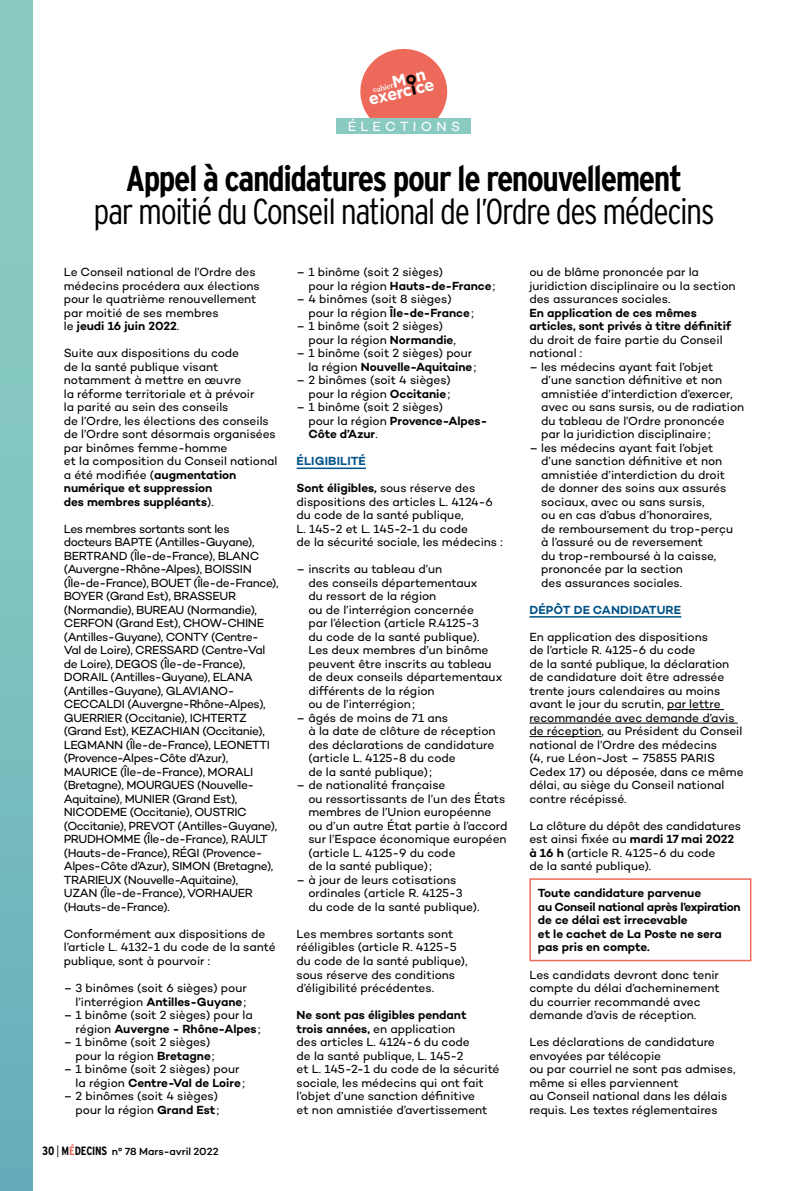
<style>
.page{position:relative;width:808px;height:1191px;background:#fff}
.page>*{position:absolute;margin:0;border:0;box-sizing:border-box;transform-origin:0 0}
.t1{font:300 condensed 36px "Interstate";letter-spacing:-.04em;color:#000}
.t2{font:700 condensed 36px "Interstate";letter-spacing:-.04em;color:#000}
.t3{font:700 16.65px "Gotham";color:#fff}
.t4{font:13.5px "Campton";letter-spacing:.32em;color:#fff}
.t5{font:12px/13.5px "Campton";letter-spacing:-.005em;color:#000}
.t6{font:12px/13.5px "Campton";letter-spacing:-.035em;color:#000}
.t7{font:600 12px/13.5px "Campton";letter-spacing:-.005em;color:#000}
.t8{font:600 12px "Campton";letter-spacing:.01em;color:#005287}
.t9{font:500 10.5px "Campton";color:#000}
.t10{font:700 8.7px "Garamond";color:#fff}
.s1{font-family:"Gotham";font-size:16.65px}
.s2{font-family:"Gotham";font-size:16.65px;color:#000}
.s3{color:#000}
.s4{font-weight:600}
.s5{font-family:"Interstate";font-weight:700;font-stretch:condensed;font-size:12px}
.s6{font-family:"Interstate";font-weight:300;font-stretch:condensed;font-size:12px}
.s7{font-family:"Interstate";font-weight:700;font-stretch:condensed;font-size:12px;color:#ed6a5b}
</style>
<div class="page">
<div style="left:0;top:0;width:33px;height:1191px;background:linear-gradient(to bottom,#90d0c2,#69afbc)"></div>
<hr style="left:297px;top:467px;width:69px;height:2px;background:#005287">
<hr style="left:529px;top:616px;width:152px;height:1px;background:#005287">
<hr style="left:667px;top:709px;width:57px;height:1px;background:#000">
<hr style="left:529px;top:723px;width:209px;height:1px;background:#000">
<hr style="left:529px;top:736px;width:73px;height:1px;background:#000">
<div style="left:529px;top:878px;width:222px;height:83px;border:2px solid #ed6a5b"></div>
<div style="left:360px;top:49px;width:87px;height:85px;background:#ed6a5b;border-radius:50%"></div>
<div style="left:336px;top:118px;width:134px;height:16px;background:#8acbc1"></div>
<p class="t10" style="left:372px;top:85px;width:57px;rotate:-13deg">cahier<span class="s1">M</span><span class="s2">o</span><span class="s1">n</span></p>
<h2 class="t3" style="left:367px;top:90px;width:68px;rotate:-13deg">exerc<span class="s3">i</span>ce</h2>
<p class="t4" style="left:348px;top:118px;width:114px">ÉLECTIONS</p>
<h1 class="t2" style="left:126px;top:158px;width:558px">Appel à candidatures pour le renouvellement</h1>
<h1 class="t1" style="left:93px;top:191px;width:622px">par moitié du Conseil national de l’Ordre des médecins</h1>
<p class="t5" style="left:64px;top:265px;width:198px">Le Conseil national de l’Ordre des médecins procédera aux élections pour le quatrième renouvellement par moitié de ses membres<br>le <span class="s4">jeudi 16 juin 2022</span>.</p>
<p class="t5" style="left:64px;top:346px;width:215px">Suite aux dispositions du code<br>de la santé publique visant notamment à mettre en œuvre<br>la réforme territoriale et à prévoir<br>la parité au sein des conseils<br>de l’Ordre, les élections des conseils de l’Ordre sont désormais organisées par binômes femme-homme<br>et la composition du Conseil national a été modifiée (<span class="s4">augmentation numérique et suppression<br>des membres suppléants</span>).</p>
<p class="t6" style="left:64px;top:522px;width:216px">Les membres sortants sont les docteurs BAPTE (Antilles-Guyane), BERTRAND (Île-de-France), BLANC (Auvergne-Rhône-Alpes), BOISSIN (Île-de-France), BOUET (Île-de-France), BOYER (Grand Est), BRASSEUR (Normandie), BUREAU (Normandie), CERFON (Grand Est), CHOW-CHINE (Antilles-Guyane), CONTY (Centre-Val de Loire), CRESSARD (Centre-Val de Loire), DEGOS (Île-de-France), DORAIL (Antilles-Guyane), ELANA (Antilles-Guyane), GLAVIANO-CECCALDI (Auvergne-Rhône-Alpes), GUERRIER (Occitanie), ICHTERTZ (Grand Est), KEZACHIAN (Occitanie), LEGMANN (Île-de-France), LEONETTI (Provence-Alpes-Côte d’Azur), MAURICE (Île-de-France), MORALI (Bretagne), MOURGUES (Nouvelle-Aquitaine), MUNIER (Grand Est), NICODEME (Occitanie), OUSTRIC (Occitanie), PREVOT (Antilles-Guyane), PRUDHOMME (Île-de-France), RAULT (Hauts-de-France), RÉGI (Provence-Alpes-Côte d’Azur), SIMON (Bretagne), TRARIEUX (Nouvelle-Aquitaine),<br>UZAN (Île-de-France), VORHAUER (Hauts-de-France).</p>
<p class="t5" style="left:64px;top:927px;width:213px">Conformément aux dispositions de l’article L. 4132-1 du code de la santé publique, sont à pourvoir :</p>
<p class="t5" style="left:64px;top:981px;width:185px;text-align:right">– 3 binômes (soit 6 sièges) pour l’interrégion <span class="s4">Antilles-Guyane</span>;</p>
<p class="t5" style="left:76px;top:1008px;width:186px;text-indent:-12px">– 1 binôme (soit 2 sièges) pour la région <span class="s4">Auvergne - Rhône-Alpes</span>;</p>
<p class="t5" style="left:76px;top:1035px;width:141px;text-indent:-12px">– 1 binôme (soit 2 sièges) pour la région <span class="s4">Bretagne</span>;</p>
<p class="t5" style="left:76px;top:1062px;width:171px;text-indent:-12px">– 1 binôme (soit 2 sièges) pour la région <span class="s4">Centre-Val de Loire</span>;</p>
<p class="t5" style="left:64px;top:1089px;width:157px;text-align:right">– 2 binômes (soit 4 sièges) pour la région <span class="s4">Grand Est</span> ;</p>
<p class="t9" style="left:42px;top:1145px;width:178px"><span class="s5">30</span> <span class="s6">|</span> <span class="s5">M</span><span class="s7">É</span><span class="s5">DECINS</span> n° 78 Mars-avril 2022</p>
<p class="t5" style="left:308px;top:265px;width:188px;text-indent:-12px">– 1 binôme (soit 2 sièges)<br>pour la région <span class="s4">Hauts-de-France</span>;</p>
<p class="t5" style="left:308px;top:292px;width:167px;text-indent:-12px">– 4 binômes (soit 8 sièges) pour la région <span class="s4">Île-de-France</span>;</p>
<p class="t5" style="left:308px;top:319px;width:149px;text-indent:-12px">– 1 binôme (soit 2 sièges) pour la région <span class="s4">Normandie</span>,</p>
<p class="t5" style="left:308px;top:346px;width:169px;text-indent:-12px">– 1 binôme (soit 2 sièges) pour la région <span class="s4">Nouvelle-Aquitaine</span>;</p>
<p class="t5" style="left:297px;top:373px;width:156px;text-align:right">– 2 binômes (soit 4 sièges) pour la région <span class="s4">Occitanie</span>;</p>
<p class="t5" style="left:308px;top:400px;width:180px;text-indent:-12px">– 1 binôme (soit 2 sièges)<br>pour la région <span class="s4">Provence-Alpes-<br>Côte d’Azur</span>.</p>
<p class="t8" style="left:297px;top:453px;width:71px">ÉLIGIBILITÉ</p>
<p class="t5" style="left:297px;top:481px;width:208px"><span class="s4">Sont éligibles,</span> sous réserve des dispositions des articles L. 4124-6 du code de la santé publique,<br>L. 145-2 et L. 145-2-1 du code<br>de la sécurité sociale, les médecins :</p>
<p class="t5" style="left:308px;top:562px;width:195px;text-indent:-12px">– inscrits au tableau d’un<br>des conseils départementaux<br>du ressort de la région<br>ou de l’interrégion concernée<br>par l’élection (article R.4125-3<br>du code de la santé publique).<br>Les deux membres d’un binôme peuvent être inscrits au tableau de deux conseils départementaux différents de la région<br>ou de l’interrégion;</p>
<p class="t5" style="left:308px;top:711px;width:189px;text-indent:-12px">– âgés de moins de 71 ans<br>à la date de clôture de réception des déclarations de candidature (article L. 4125-8 du code<br>de la santé publique);</p>
<p class="t5" style="left:308px;top:778px;width:201px;text-indent:-12px">– de nationalité française<br>ou ressortissants de l’un des États membres de l’Union européenne ou d’un autre État partie à l’accord sur l’Espace économique européen (article L. 4125-9 du code<br>de la santé publique);</p>
<p class="t5" style="left:308px;top:873px;width:172px;text-indent:-12px">– à jour de leurs cotisations ordinales (article R. 4125-3 du code de la santé publique).</p>
<p class="t5" style="left:297px;top:927px;width:173px">Les membres sortants sont rééligibles (article R. 4125-5 du code de la santé publique), sous réserve des conditions d’éligibilité précédentes.</p>
<p class="t5" style="left:297px;top:1008px;width:204px"><span class="s4">Ne sont pas éligibles pendant<br>trois années,</span> en application<br>des articles L. 4124-6 du code<br>de la santé publique, L. 145-2<br>et L. 145-2-1 du code de la sécurité sociale, les médecins qui ont fait l’objet d’une sanction définitive<br>et non amnistiée d’avertissement</p>
<p class="t5" style="left:529px;top:265px;width:208px">ou de blâme prononcée par la juridiction disciplinaire ou la section des assurances sociales.</p>
<p class="t7" style="left:529px;top:306px;width:203px">En application de ces mêmes articles, sont privés à titre définitif</p>
<p class="t5" style="left:529px;top:333px;width:195px">du droit de faire partie du Conseil national :</p>
<p class="t5" style="left:541px;top:360px;width:204px;text-indent:-12px">– les médecins ayant fait l’objet d’une sanction définitive et non amnistiée d’interdiction d’exercer, avec ou sans sursis, ou de radiation du tableau de l’Ordre prononcée par la juridiction disciplinaire;</p>
<p class="t5" style="left:541px;top:441px;width:193px;text-indent:-12px">– les médecins ayant fait l’objet d’une sanction définitive et non amnistiée d’interdiction du droit de donner des soins aux assurés sociaux, avec ou sans sursis,<br>ou en cas d’abus d’honoraires,<br>de remboursement du trop-perçu à l’assuré ou de reversement<br>du trop-remboursé à la caisse, prononcée par la section<br>des assurances sociales.</p>
<p class="t8" style="left:529px;top:602px;width:153px">DÉPÔT DE CANDIDATURE</p>
<p class="t5" style="left:529px;top:630px;width:216px">En application des dispositions<br>de l’article R. 4125-6 du code<br>de la santé publique, la déclaration de candidature doit être adressée trente jours calendaires au moins avant le jour du scrutin, par lettre recommandée avec demande d’avis de réception, au Président du Conseil national de l’Ordre des médecins<br>(4, rue Léon-Jost – 75855 PARIS<br>Cedex 17) ou déposée, dans ce même délai, au siège du Conseil national contre récépissé.</p>
<p class="t5" style="left:529px;top:819px;width:213px">La clôture du dépôt des candidatures est ainsi fixée au <span class="s4">mardi 17 mai 2022 à 16 h</span> (article R. 4125-6 du code<br>de la santé publique).</p>
<p class="t7" style="left:538px;top:886px;width:204px">Toute candidature parvenue<br>au Conseil national après l’expiration de ce délai est irrecevable<br>et le cachet de La Poste ne sera pas pris en compte.</p>
<p class="t5" style="left:529px;top:967px;width:192px">Les candidats devront donc tenir compte du délai d’acheminement du courrier recommandé avec demande d’avis de réception.</p>
<p class="t5" style="left:529px;top:1035px;width:208px">Les déclarations de candidature envoyées par télécopie<br>ou par courriel ne sont pas admises, même si elles parviennent<br>au Conseil national dans les délais requis. Les textes réglementaires</p>
</div>
